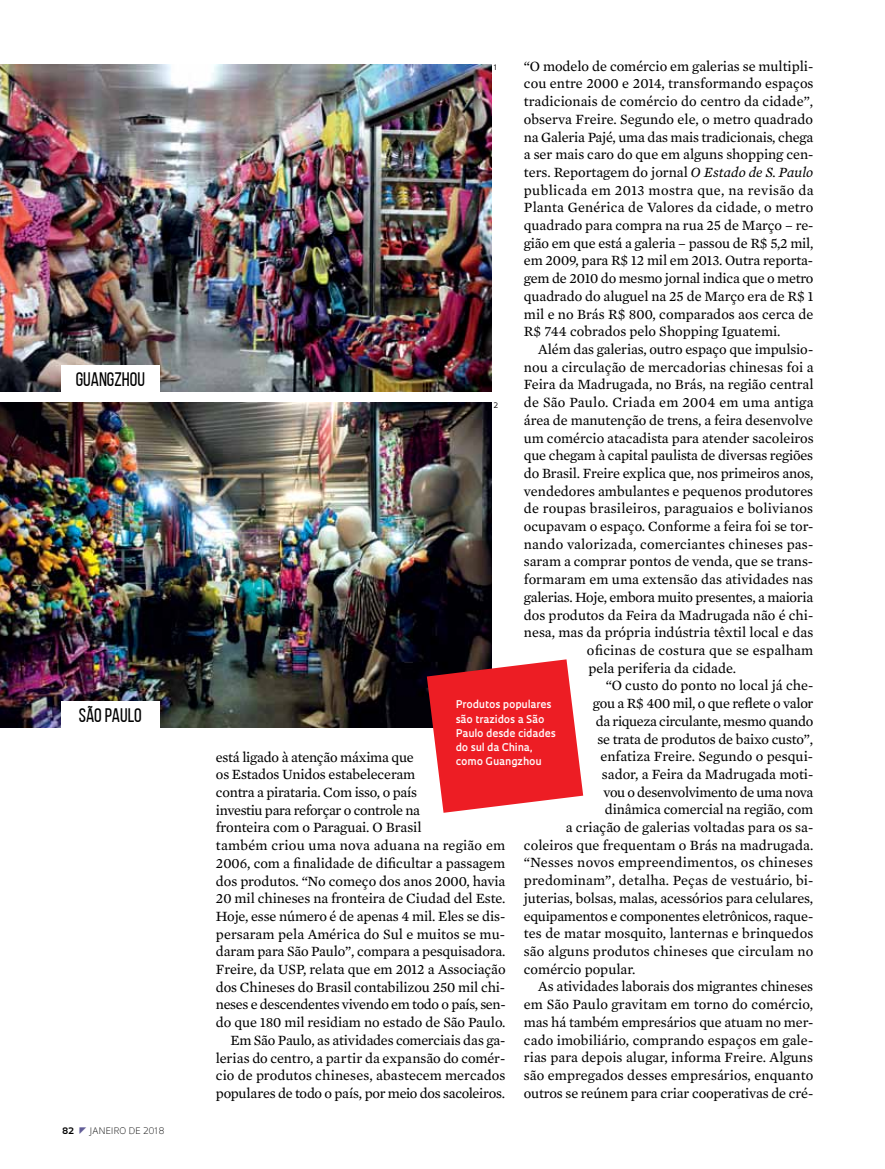
<style>
.page{position:relative;width:885px;height:1169px;background:#fff}
.page>*{position:absolute;margin:0;border:0;box-sizing:border-box;transform-origin:0 0}
.t1{font:19.5px "Bebas Neue";color:#000}
.t2{font:14.4px/17.7px "Mercury Text G2";letter-spacing:-.005em;color:#000;text-align:justify}
.t3{font:14.4px "Mercury Text G2";letter-spacing:.015em;color:#000}
.t4{font:14.4px "Mercury Text G2";letter-spacing:-.025em;color:#000}
.t5{font:14.4px "Mercury Text G2";letter-spacing:.02em;color:#000}
.t6{font:600 10.35px/14.1px "Oculum";color:#fff}
.t7{font:300 8.7px "Oculum";letter-spacing:.015em;color:#000}
.t8{font:700 8.7px "Oculum";color:#000}
.t9{font:7.35px "Oculum";color:#000}
.s1{font-style:italic}
</style>
<div class="page">
<img style="left:0;top:64px;width:491px;height:327px">
<img style="left:0;top:403px;width:492px;height:324px">
<svg style="left:427px;top:659px;width:156px;height:153px;background:#e63d43"></svg>
<div style="left:61px;top:701px;width:99px;height:27px;background:#fff"></div>
<div style="left:61px;top:365px;width:99px;height:27px;background:#fff"></div>
<h1 class="t1" style="left:76px;top:368px;width:71px">GUANGZHOU</h1>
<h1 class="t1" style="left:79px;top:704px;width:65px">SÃO PAULO</h1>
<p class="t8" style="left:62px;top:1124px;width:14px">82</p>
<p class="t7" style="left:90px;top:1124px;width:76px">JANEIRO DE 2018</p>
<p class="t2" style="left:524px;top:56px;width:291px">“O modelo de comércio em galerias se multipli&shy;cou entre 2000 e 2014, transformando espaços tradicionais de comércio do centro da cidade”, observa Freire. Segundo ele, o metro quadrado na Galeria Pajé, uma das mais tradicionais, chega a ser mais caro do que em alguns shopping cen&shy;ters. Reportagem do jornal <span class="s1">O Estado de S. Paulo </span>publicada em 2013 mostra que, na revisão da Planta Genérica de Valores da cidade, o metro quadrado para compra na rua 25 de Março – re&shy;gião em que está a galeria – passou de R$ 5,2 mil, em 2009, para R$ 12 mil em 2013. Outra reporta&shy;gem de 2010 do mesmo jornal indica que o metro quadrado do aluguel na 25 de Março era de R$ 1 mil e no Brás R$ 800, comparados aos cerca de R$ 744 cobrados pelo Shopping Iguatemi.</p>
<p class="t2" style="left:538px;top:339px;width:277px">Além das galerias, outro espaço que impulsio-</p>
<p class="t2" style="left:524px;top:357px;width:291px">nou a circulação de mercadorias chinesas foi a</p>
<p class="t2" style="left:524px;top:375px;width:291px">Feira da Madrugada, no Brás, na região central</p>
<p class="t5" style="left:524px;top:392px;width:291px">de São Paulo. Criada em 2004 em uma antiga</p>
<p class="t2" style="left:524px;top:410px;width:291px">área de manutenção de trens, a feira desenvolve</p>
<p class="t2" style="left:524px;top:428px;width:291px">um comércio atacadista para atender sacoleiros</p>
<p class="t2" style="left:524px;top:446px;width:291px">que chegam à capital paulista de diversas regiões</p>
<p class="t2" style="left:524px;top:463px;width:291px">do Brasil. Freire explica que, nos primeiros anos,</p>
<p class="t2" style="left:524px;top:481px;width:291px">vendedores ambulantes e pequenos produtores</p>
<p class="t3" style="left:524px;top:498px;width:291px">de roupas brasileiros, paraguaios e bolivianos</p>
<p class="t2" style="left:524px;top:516px;width:291px">ocupavam o espaço. Conforme a feira foi se tor-</p>
<p class="t2" style="left:524px;top:534px;width:291px">nando valorizada, comerciantes chineses pas-</p>
<p class="t2" style="left:524px;top:552px;width:291px">saram a comprar pontos de venda, que se trans-</p>
<p class="t2" style="left:524px;top:570px;width:291px">formaram em uma extensão das atividades nas</p>
<p class="t2" style="left:524px;top:587px;width:291px">galerias. Hoje, embora muito presentes, a maioria</p>
<p class="t2" style="left:524px;top:605px;width:291px">dos produtos da Feira da Madrugada não é chi-</p>
<p class="t2" style="left:524px;top:623px;width:291px">nesa, mas da própria indústria têxtil local e das</p>
<p class="t3" style="left:587px;top:640px;width:228px">oficinas de costura que se espalham</p>
<p class="t2" style="left:588px;top:658px;width:149px">pela periferia da cidade.</p>
<p class="t2" style="left:606px;top:676px;width:209px">“O custo do ponto no local já che-</p>
<p class="t2" style="left:593px;top:693px;width:222px">gou a R$ 400 mil, o que reflete o valor</p>
<p class="t4" style="left:596px;top:710px;width:219px">da riqueza circulante, mesmo quando</p>
<p class="t2" style="left:597px;top:729px;width:217px">se trata de produtos de baixo custo”,</p>
<p class="t2" style="left:600px;top:747px;width:214px">enfatiza Freire. Segundo o pesqui-</p>
<p class="t2" style="left:602px;top:764px;width:213px">sador, a Feira da Madrugada moti-</p>
<p class="t4" style="left:603px;top:781px;width:211px">vou o desenvolvimento de uma nova</p>
<p class="t2" style="left:605px;top:800px;width:210px">dinâmica comercial na região, com</p>
<p class="t2" style="left:566px;top:817px;width:249px">a criação de galerias voltadas para os sa-</p>
<p class="t2" style="left:524px;top:835px;width:291px">coleiros que frequentam o Brás na madrugada.</p>
<p class="t3" style="left:524px;top:852px;width:291px">“Nesses novos empreendimentos, os chineses</p>
<p class="t2" style="left:524px;top:870px;width:291px">predominam”, detalha. Peças de vestuário, bi-</p>
<p class="t2" style="left:524px;top:888px;width:291px">juterias, bolsas, malas, acessórios para celulares,</p>
<p class="t2" style="left:524px;top:906px;width:291px">equipamentos e componentes eletrônicos, raque-</p>
<p class="t2" style="left:524px;top:923px;width:291px">tes de matar mosquito, lanternas e brinquedos</p>
<p class="t2" style="left:524px;top:941px;width:291px">são alguns produtos chineses que circulam no</p>
<p class="t2" style="left:524px;top:959px;width:113px">comércio popular.</p>
<p class="t2" style="left:538px;top:977px;width:276px">As atividades laborais dos migrantes chineses</p>
<p class="t2" style="left:524px;top:994px;width:291px">em São Paulo gravitam em torno do comércio,</p>
<p class="t2" style="left:524px;top:1012px;width:291px">mas há também empresários que atuam no mer-</p>
<p class="t2" style="left:524px;top:1030px;width:291px">cado imobiliário, comprando espaços em gale-</p>
<p class="t2" style="left:524px;top:1047px;width:291px">rias para depois alugar, informa Freire. Alguns</p>
<p class="t2" style="left:524px;top:1065px;width:291px">são empregados desses empresários, enquanto</p>
<p class="t2" style="left:524px;top:1083px;width:291px">outros se reúnem para criar cooperativas de cré-</p>
<p class="t9" style="left:494px;top:63px;width:5px">1</p>
<p class="t9" style="left:493px;top:401px;width:6px">2</p>
<p class="t6" style="left:456px;top:697px;width:101px">Produtos populares são trazidos a São<br>Paulo desde cidades do sul da China, como Guangzhou</p>
<p class="t2" style="left:216px;top:747px;width:199px">está ligado à atenção máxima que</p>
<p class="t2" style="left:216px;top:765px;width:201px">os Estados Unidos estabeleceram</p>
<p class="t2" style="left:216px;top:782px;width:203px">contra a pirataria. Com isso, o país</p>
<p class="t4" style="left:216px;top:799px;width:206px">investiu para reforçar o controle na</p>
<p class="t2" style="left:216px;top:818px;width:207px">fronteira com o Paraguai. O Brasil</p>
<p class="t3" style="left:216px;top:835px;width:291px">também criou uma nova aduana na região em</p>
<p class="t2" style="left:216px;top:853px;width:291px">2006, com a finalidade de dificultar a passagem</p>
<p class="t2" style="left:216px;top:871px;width:291px">dos produtos. “No começo dos anos 2000, havia</p>
<p class="t2" style="left:216px;top:888px;width:291px">20 mil chineses na fronteira de Ciudad del Este.</p>
<p class="t2" style="left:216px;top:906px;width:291px">Hoje, esse número é de apenas 4 mil. Eles se dis-</p>
<p class="t2" style="left:216px;top:924px;width:291px">persaram pela América do Sul e muitos se mu-</p>
<p class="t2" style="left:216px;top:942px;width:291px">daram para São Paulo”, compara a pesquisadora.</p>
<p class="t2" style="left:216px;top:959px;width:291px">Freire, da USP, relata que em 2012 a Associação</p>
<p class="t2" style="left:216px;top:977px;width:291px">dos Chineses do Brasil contabilizou 250 mil chi-</p>
<p class="t4" style="left:216px;top:994px;width:291px">neses e descendentes vivendo em todo o país, sen-</p>
<p class="t2" style="left:216px;top:1012px;width:291px">do que 180 mil residiam no estado de São Paulo.</p>
<p class="t2" style="left:230px;top:1030px;width:277px">Em São Paulo, as atividades comerciais das ga-</p>
<p class="t2" style="left:216px;top:1048px;width:291px">lerias do centro, a partir da expansão do comér-</p>
<p class="t2" style="left:216px;top:1065px;width:291px">cio de produtos chineses, abastecem mercados</p>
<p class="t2" style="left:216px;top:1083px;width:291px">populares de todo o país, por meio dos sacoleiros.</p>
</div>
